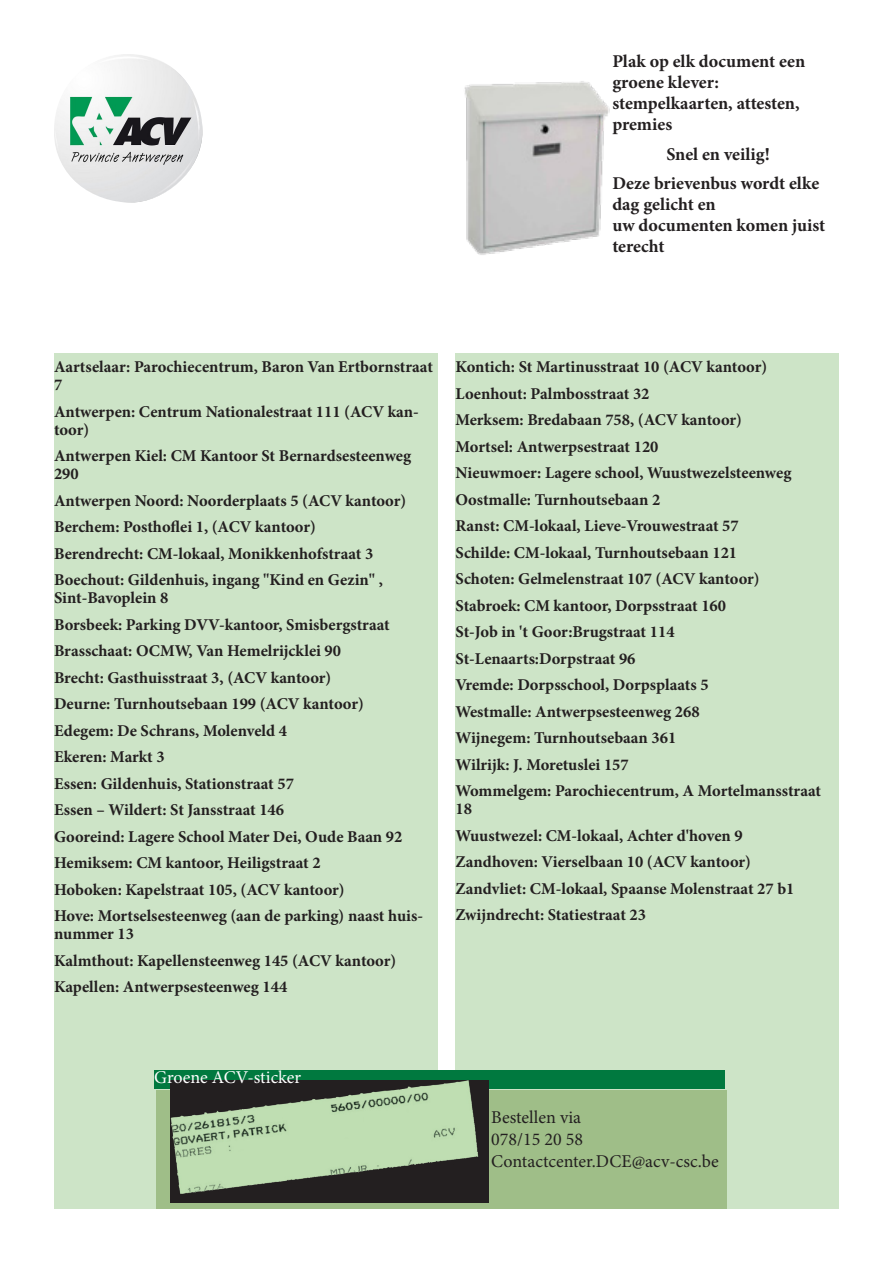
<style>
.page{position:relative;width:893px;height:1263px;background:#fff}
.page>*{position:absolute;margin:0;border:0;box-sizing:border-box;transform-origin:0 0}
.t1{font:700 18px/21px "Minion Pro";letter-spacing:-.005em;color:#231f20}
.t2{font:18px "Minion Pro";color:#231f20}
.t3{font:18px "Minion Pro";letter-spacing:-.005em;color:#fff}
.t4{font:700 16.5px/18px "Minion Pro";color:#231f20}
</style>
<div class="page">
<img style="left:54px;top:54px;width:148px;height:149px">
<img style="left:464px;top:81px;width:146px;height:174px">
<div style="left:54px;top:354px;width:383px;height:855px;background:#cde4c7"></div>
<div style="left:455px;top:354px;width:384px;height:855px;background:#cde4c7"></div>
<div style="left:156px;top:1090px;width:570px;height:119px;background:#9fbe88"></div>
<div style="left:154px;top:1070px;width:571px;height:18px;background:#00793f"></div>
<img style="left:161px;top:1080px;width:326px;height:123px">
<p class="t1" style="left:612px;top:51px;width:194px">Plak op elk document een groene klever:</p>
<p class="t1" style="left:612px;top:93px;width:189px">stempelkaarten, attesten, premies</p>
<p class="t1" style="left:666px;top:143px;width:105px">Snel en veilig!</p>
<p class="t1" style="left:612px;top:173px;width:208px">Deze brievenbus wordt elke dag gelicht en</p>
<p class="t1" style="left:612px;top:215px;width:214px">uw documenten komen juist terecht</p>
<p class="t4" style="left:54px;top:358px;width:380px">Aartselaar: Parochiecentrum, Baron Van Ertbornstraat<br>7</p>
<p class="t4" style="left:54px;top:402px;width:366px">Antwerpen: Centrum Nationalestraat 111 (ACV kan&shy;toor)</p>
<p class="t4" style="left:54px;top:447px;width:359px">Antwerpen Kiel: CM Kantoor St Bernardsesteenweg<br>290</p>
<p class="t4" style="left:54px;top:491px;width:354px">Antwerpen Noord: Noorderplaats 5 (ACV kantoor)</p>
<p class="t4" style="left:54px;top:518px;width:263px">Berchem: Posthoflei 1, (ACV kantoor)</p>
<p class="t4" style="left:54px;top:544px;width:321px">Berendrecht: CM-lokaal, Monikkenhofstraat 3</p>
<p class="t4" style="left:54px;top:571px;width:330px">Boechout: Gildenhuis, ingang "Kind en Gezin" ,<br>Sint-Bavoplein 8</p>
<p class="t4" style="left:54px;top:615px;width:337px">Borsbeek: Parking DVV-kantoor, Smisbergstraat</p>
<p class="t4" style="left:54px;top:642px;width:289px">Brasschaat: OCMW, Van Hemelrijcklei 90</p>
<p class="t4" style="left:54px;top:668px;width:279px">Brecht: Gasthuisstraat 3, (ACV kantoor)</p>
<p class="t4" style="left:54px;top:695px;width:311px">Deurne: Turnhoutsebaan 199 (ACV kantoor)</p>
<p class="t4" style="left:54px;top:721px;width:235px">Edegem: De Schrans, Molenveld 4</p>
<p class="t4" style="left:54px;top:748px;width:112px">Ekeren: Markt 3</p>
<p class="t4" style="left:54px;top:774px;width:241px">Essen: Gildenhuis, Stationstraat 57</p>
<p class="t4" style="left:54px;top:801px;width:232px">Essen – Wildert: St Jansstraat 146</p>
<p class="t4" style="left:54px;top:827px;width:350px">Gooreind: Lagere School Mater Dei, Oude Baan 92</p>
<p class="t4" style="left:54px;top:854px;width:268px">Hemiksem: CM kantoor, Heiligstraat 2</p>
<p class="t4" style="left:54px;top:880px;width:292px">Hoboken: Kapelstraat 105, (ACV kantoor)</p>
<p class="t4" style="left:54px;top:907px;width:371px">Hove: Mortselsesteenweg (aan de parking) naast huis&shy;nummer 13</p>
<p class="t4" style="left:54px;top:951px;width:344px">Kalmthout: Kapellensteenweg 145 (ACV kantoor)</p>
<p class="t4" style="left:54px;top:978px;width:235px">Kapellen: Antwerpsesteenweg 144</p>
<p class="t4" style="left:455px;top:358px;width:313px">Kontich: St Martinusstraat 10 (ACV kantoor)</p>
<p class="t4" style="left:455px;top:384px;width:196px">Loenhout: Palmbosstraat 32</p>
<p class="t4" style="left:455px;top:411px;width:288px">Merksem: Bredabaan 758, (ACV kantoor)</p>
<p class="t4" style="left:455px;top:437px;width:205px">Mortsel: Antwerpsestraat 120</p>
<p class="t4" style="left:455px;top:464px;width:338px">Nieuwmoer: Lagere school, Wuustwezelsteenweg</p>
<p class="t4" style="left:455px;top:490px;width:206px">Oostmalle: Turnhoutsebaan 2</p>
<p class="t4" style="left:455px;top:517px;width:285px">Ranst: CM-lokaal, Lieve-Vrouwestraat 57</p>
<p class="t4" style="left:455px;top:543px;width:283px">Schilde: CM-lokaal, Turnhoutsebaan 121</p>
<p class="t4" style="left:455px;top:570px;width:306px">Schoten: Gelmelenstraat 107 (ACV kantoor)</p>
<p class="t4" style="left:455px;top:596px;width:272px">Stabroek: CM kantoor, Dorpsstraat 160</p>
<p class="t4" style="left:455px;top:623px;width:221px">St-Job in 't Goor:Brugstraat 114</p>
<p class="t4" style="left:455px;top:649px;width:182px">St-Lenaarts:Dorpstraat 96</p>
<p class="t4" style="left:455px;top:676px;width:255px">Vremde: Dorpsschool, Dorpsplaats 5</p>
<p class="t4" style="left:455px;top:702px;width:246px">Westmalle: Antwerpsesteenweg 268</p>
<p class="t4" style="left:455px;top:729px;width:222px">Wijnegem: Turnhoutsebaan 361</p>
<p class="t4" style="left:455px;top:755px;width:175px">Wilrijk: J. Moretuslei 157</p>
<p class="t4" style="left:455px;top:782px;width:367px">Wommelgem: Parochiecentrum, A Mortelmansstraat<br>18</p>
<p class="t4" style="left:455px;top:826px;width:289px">Wuustwezel: CM-lokaal, Achter d'hoven 9</p>
<p class="t4" style="left:455px;top:853px;width:297px">Zandhoven: Vierselbaan 10 (ACV kantoor)</p>
<p class="t4" style="left:455px;top:879px;width:340px">Zandvliet: CM-lokaal, Spaanse Molenstraat 27 b1</p>
<p class="t4" style="left:455px;top:906px;width:192px">Zwijndrecht: Statiestraat 23</p>
<p class="t3" style="left:154px;top:1065px;width:149px">Groene ACV-sticker</p>
<p class="t2" style="left:491px;top:1105px;width:92px">Bestellen via</p>
<p class="t2" style="left:491px;top:1127px;width:93px">078/15 20 58</p>
<p class="t2" style="left:491px;top:1149px;width:229px">Contactcenter.DCE@acv-csc.be</p>
</div>
